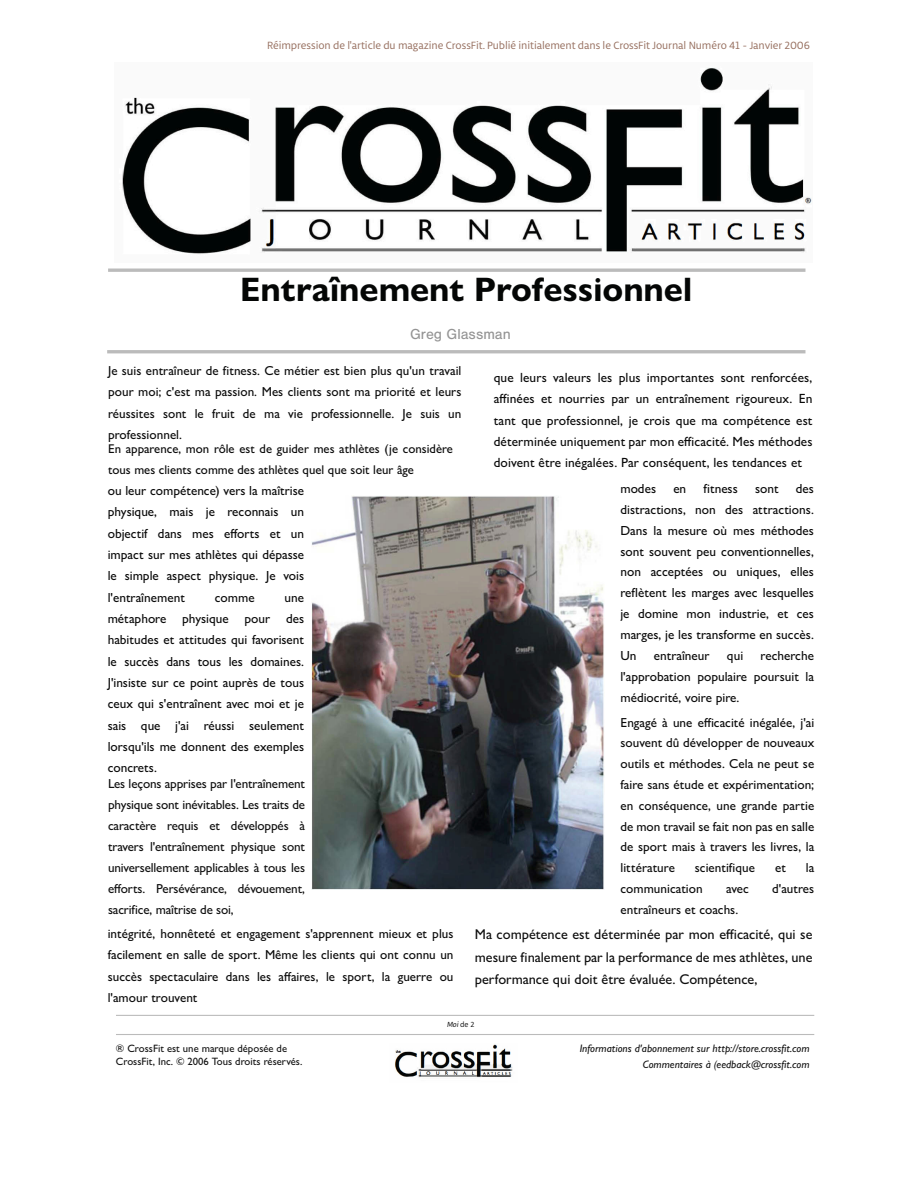
<style>
.page{position:relative;width:918px;height:1188px;background:#fff}
.page>*{position:absolute;margin:0;border:0;box-sizing:border-box;transform-origin:0 0}
.t1{font:700 34.05px "Gill Sans Nova";color:#040605}
.t2{font:15px "Nimbus San";color:#949494}
.t3{font:500 14.25px/22.5px "Gill Sans Nova";color:#0e0e0e;text-align:justify}
.t4{font:500 13.35px/21.1px "Gill Sans Nova";letter-spacing:.005em;color:#0b0b0b;text-align:justify}
.t5{font:500 13.2px/21.3px "Gill Sans Nova";color:#0b0b0b;text-align:justify}
.t6{font:500 13.05px/20.9px "Gill Sans Nova";color:#0c0c0c;text-align:justify}
.t7{font:500 13.05px/21px "Gill Sans Nova";letter-spacing:-.01em;color:#111;text-align:justify}
.t8{font:500 13.05px/21.1px "Gill Sans Nova";color:#0b0b0b;text-align:justify}
.t9{font:500 12.75px/20.5px "Gill Sans Nova";color:#0b0b0b}
.t10{font:11.1px "Libertad";letter-spacing:-.005em;color:#977060}
.t11{font:italic 500 10.8px/15.1px "Gill Sans Nova";color:#131313;text-align:right}
.t12{font:500 10.65px/12.9px "Gill Sans Nova";color:#131313}
.t13{font:italic 7.8px "Libertad";color:#111}
.s1{font-style:normal}
</style>
<div class="page">
<img style="left:311px;top:496px;width:293px;height:394px">
<img style="left:122px;top:68px;width:690px;height:186px">
<hr style="left:107px;top:350px;width:699px;height:3px;background:#bbb">
<hr style="left:116px;top:1015px;width:698px;height:1px;background:#bfbfbf">
<hr style="left:116px;top:1034px;width:698px;height:1px;background:#bbb">
<hr style="left:108px;top:268px;width:698px;height:4px;background:#000;opacity:.27">
<img style="left:395px;top:1044px;width:118px;height:34px">
<p class="t10" style="left:267px;top:38px;width:545px">Réimpression de l'article du magazine CrossFit. Publié initialement dans le CrossFit Journal Numéro 41 - Janvier 2006</p>
<h1 class="t1" style="left:240px;top:268px;width:453px">Entraînement Professionnel</h1>
<p class="t2" style="left:410px;top:326px;width:102px">Greg Glassman</p>
<p class="t6" style="left:108px;top:360px;width:355px;line-height:21.3px">Je suis entraîneur de fitness. Ce métier est bien plus qu'un travail pour moi; c'est ma passion. Mes clients sont ma priorité et leurs réussites sont le fruit de ma vie professionnelle. Je suis un professionnel.</p>
<p class="t9" style="left:108px;top:438px;width:346px">En apparence, mon rôle est de guider mes athlètes (je considère tous mes clients comme des athlètes quel que soit leur âge</p>
<p class="t5" style="left:108px;top:480px;width:198px">ou leur compétence) vers la maîtrise physique, mais je reconnais un objectif dans mes efforts et un impact sur mes athlètes qui dépasse le simple aspect physique. Je vois l'entraînement</p>
<p class="t4" style="left:494px;top:367px;width:320px">que leurs valeurs les plus importantes sont renforcées, affinées et nourries par un entraînement rigoureux. En tant que professionnel, je crois que ma compétence est déterminée uniquement par mon efficacité. Mes méthodes doivent être inégalées. Par conséquent, les tendances et</p>
<p class="t5" style="left:620px;top:477px;width:37px">modes</p>
<p class="t5" style="left:673px;top:477px;width:14px">en</p>
<p class="t5" style="left:704px;top:477px;width:36px">fitness</p>
<p class="t5" style="left:755px;top:477px;width:25px">sont</p>
<p class="t5" style="left:620px;top:478px;width:195px;text-indent:175px">des distractions, non des attractions.<br>Dans la mesure où mes méthodes sont souvent peu conventionnelles, non acceptées ou uniques, elles reflètent les marges avec lesquelles je domine mon industrie, et ces marges, je les transforme en succès.<br>Un</p>
<p class="t5" style="left:108px;top:586px;width:198px;text-indent:177px">une métaphore physique pour des habitudes et attitudes qui favorisent le succès dans tous les domaines.<br>J'insiste sur ce point auprès de tous ceux qui s'entraînent avec moi et je sais que j'ai réussi seulement lorsqu'ils me donnent des exemples concrets.</p>
<p class="t7" style="left:108px;top:773px;width:199px">Les leçons apprises par l'entraînement physique sont inévitables. Les traits de caractère requis et développés à travers l'entraînement physique sont universellement applicables à tous les efforts. Persévérance, dévouement, sacrifice, maîtrise de soi,</p>
<p class="t8" style="left:108px;top:923px;width:347px">intégrité, honnêteté et engagement s'apprennent mieux et plus facilement en salle de sport. Même les clients qui ont connu un succès spectaculaire dans les affaires, le sport, la guerre ou l'amour trouvent</p>
<p class="t5" style="left:215px;top:586px;width:41px">comme</p>
<p class="t5" style="left:620px;top:645px;width:195px;text-indent:140px">recherche l'approbation populaire poursuit la médiocrité, voire pire.</p>
<p class="t6" style="left:621px;top:712px;width:195px">Engagé à une efficacité inégalée, j'ai souvent dû développer de nouveaux outils et méthodes. Cela ne peut se faire sans étude et expérimentation; en conséquence, une grande partie de mon travail se fait non pas en salle de sport mais à travers les livres, la littérature</p>
<p class="t5" style="left:654px;top:645px;width:57px">entraîneur</p>
<p class="t5" style="left:727px;top:645px;width:18px">qui</p>
<p class="t6" style="left:695px;top:857px;width:62px">scientifique</p>
<p class="t6" style="left:775px;top:857px;width:12px">et</p>
<p class="t6" style="left:806px;top:857px;width:10px">la</p>
<p class="t6" style="left:621px;top:878px;width:84px">communication</p>
<p class="t6" style="left:726px;top:878px;width:24px">avec</p>
<p class="t6" style="left:772px;top:878px;width:44px">d'autres</p>
<p class="t6" style="left:621px;top:899px;width:119px">entraîneurs et coachs.</p>
<p class="t3" style="left:475px;top:923px;width:339px">Ma compétence est déterminée par mon efficacité, qui se mesure finalement par la performance de mes athlètes, une performance qui doit être évaluée. Compétence,</p>
<p class="t13" style="left:447px;top:1020px;width:29px">Moi <span class="s1">de 2</span></p>
<p class="t12" style="left:116px;top:1042px;width:188px">® CrossFit est une marque déposée de<br>CrossFit, Inc. © 2006 Tous droits réservés.</p>
<p class="t11" style="left:580px;top:1041px;width:231px">Informations d'abonnement sur http://store.crossfit.com<br>Commentaires à (eedback@crossfit.com</p>
</div>
